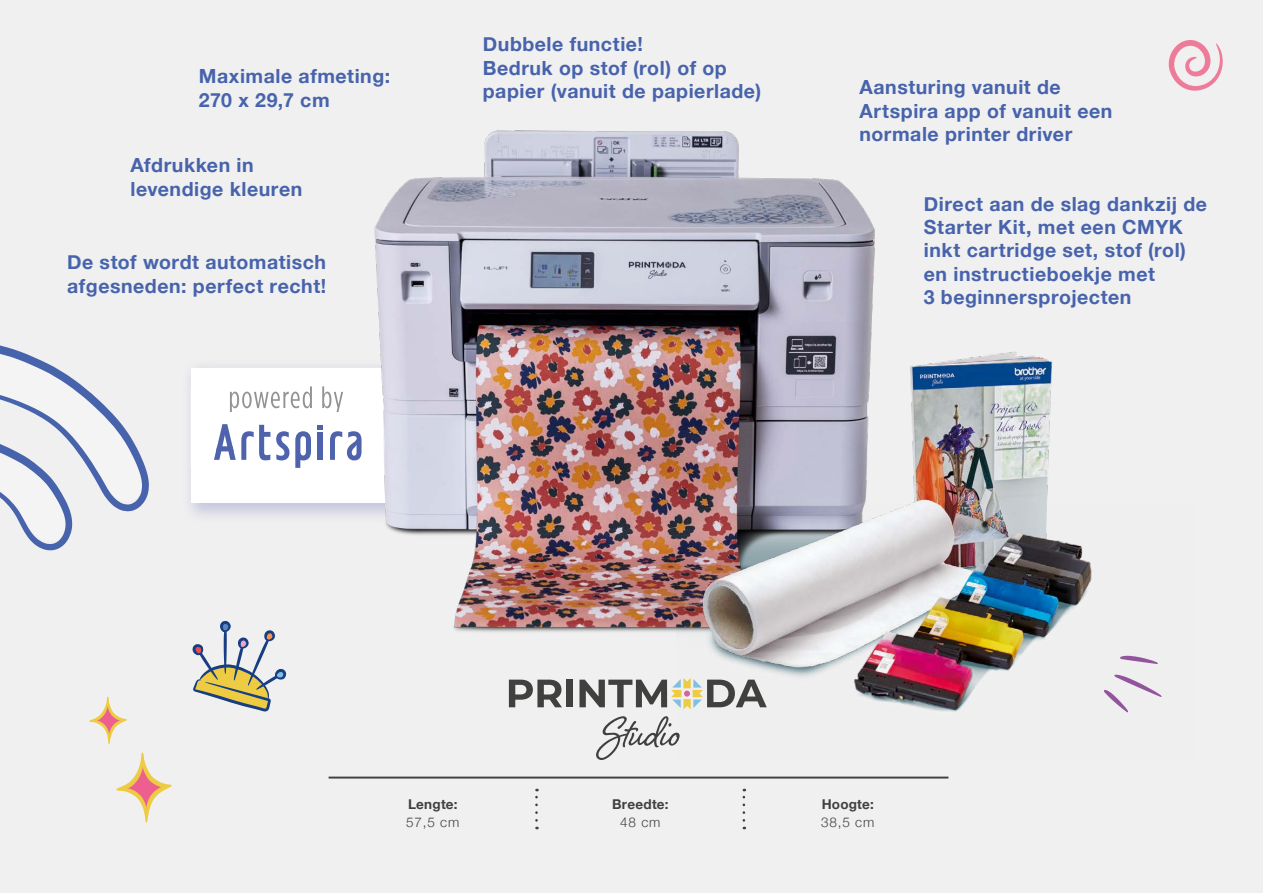
<style>
.page{position:relative;width:1263px;height:893px;background:#f0f0f0}
.page>*{position:absolute;margin:0;border:0;box-sizing:border-box;transform-origin:0 0}
.t1{font:700 19.5px/23.4px "Helvetica Neue";letter-spacing:.03em;color:#4763ac}
.t2{font:700 13.5px "Helvetica Neue";letter-spacing:.015em;color:#40403f}
.t3{font:300 13.5px "Helvetica Neue";letter-spacing:.06em;color:#40403f}
</style>
<div class="page">
<div style="left:181px;top:358px;width:287px;height:166px;background:#aaacd0;opacity:.6"></div>
<div style="left:191px;top:368px;width:256px;height:135px;background:#fff"></div>
<svg style="left:276px;top:431px;width:12px;height:29px"></svg>
<svg style="left:214px;top:424px;width:56px;height:36px"></svg>
<svg style="left:230px;top:391px;width:58px;height:21px"></svg>
<svg style="left:0;top:345px;width:149px;height:205px"></svg>
<svg style="left:116px;top:752px;width:56px;height:71px"></svg>
<svg style="left:89px;top:696px;width:38px;height:49px"></svg>
<svg style="left:193px;top:621px;width:93px;height:90px"></svg>
<svg style="left:1169px;top:40px;width:54px;height:51px"></svg>
<img style="left:288px;top:130px;width:451px;height:394px">
<img style="left:292px;top:148px;width:839px;height:565px">
<svg style="left:535px;top:789px;width:3px;height:31px"></svg>
<svg style="left:742px;top:789px;width:3px;height:31px"></svg>
<hr style="left:329px;top:777px;width:619px;height:1px;background:#40403f">
<svg style="left:1104px;top:674px;width:58px;height:38px"></svg>
<svg style="left:1120px;top:656px;width:38px;height:8px"></svg>
<svg style="left:596px;top:716px;width:84px;height:44px"></svg>
<svg style="left:509px;top:680px;width:53px;height:27px"></svg>
<div style="left:566px;top:680px;width:7px;height:27px;background:#40403f"></div>
<svg style="left:579px;top:678px;width:188px;height:31px"></svg>
<p class="t1" style="left:483px;top:33px;width:280px">Dubbele functie!<br>Bedruk op stof (rol) of op papier (vanuit de papierlade)</p>
<p class="t1" style="left:199px;top:65px;width:193px">Maximale afmeting:<br>270 x 29,7 cm</p>
<p class="t1" style="left:859px;top:76px;width:254px">Aansturing vanuit de<br>Artspira app of vanuit een normale printer driver</p>
<p class="t1" style="left:130px;top:154px;width:173px">Afdrukken in levendige kleuren</p>
<p class="t1" style="left:67px;top:251px;width:260px">De stof wordt automatisch afgesneden: perfect recht!</p>
<p class="t1" style="left:924px;top:192px;width:285px">Direct aan de slag dankzij de<br>Starter Kit, met een CMYK inkt cartridge set, stof (rol) en instructieboekje met<br>3 beginnersprojecten</p>
<p class="t2" style="left:408px;top:793px;width:51px">Lengte:</p>
<p class="t3" style="left:406px;top:811px;width:55px">57,5 cm</p>
<p class="t2" style="left:612px;top:793px;width:58px">Breedte:</p>
<p class="t3" style="left:620px;top:811px;width:42px">48 cm</p>
<p class="t2" style="left:822px;top:793px;width:54px">Hoogte:</p>
<p class="t3" style="left:821px;top:811px;width:55px">38,5 cm</p>
</div>
